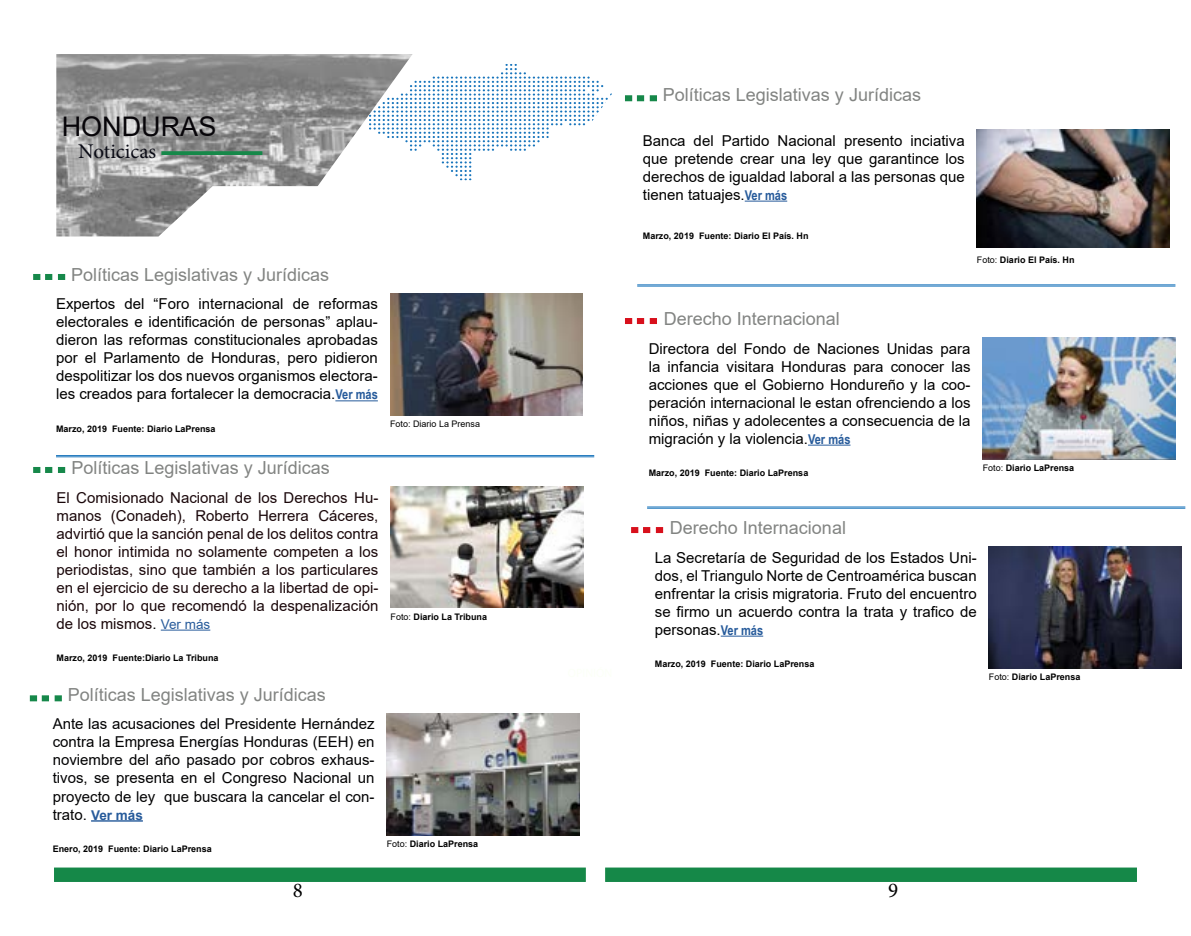
<style>
.page{position:relative;width:1191px;height:936px;background:#fff}
.page>*{position:absolute;margin:0;border:0;box-sizing:border-box;transform-origin:0 0}
.t1{font:27px "Arial";color:#070509}
.t2{font:21px "Minion Pro";color:#0a0b15}
.t3{font:21px "Minion Pro";color:#000}
.t4{font:18px "Arial";color:#828482}
.t5{font:15px/18px "Arial";color:#000;text-align:justify}
.t6{font:15px/18px "Arial";color:#1a070a;text-align:justify}
.t7{font:15px/18px "Arial";color:#020203;text-align:justify}
.t8{font:700 9px "Arial";color:#000}
.t9{font:9px "Arial";color:#000}
.s1{font-family:"Arial Narrow";font-weight:700;font-size:13.5px;color:#275b9b}
.s2{color:#000}
.s3{font-size:13.5px;color:#275b9b}
.s4{font-weight:400}
.s5{font-weight:700;font-size:13.5px;color:#275b9b}
</style>
<div class="page">
<img style="left:56px;top:54px;width:225px;height:182px">
<svg style="left:281px;top:54px;width:376px;height:133px"></svg>
<svg style="left:369px;top:64px;width:261px;height:116px"></svg>
<div style="left:161px;top:151px;width:101px;height:4px;border:3px solid #168849"></div>
<div style="left:54px;top:867px;width:532px;height:14px;background:#158848;border:2px solid #168849"></div>
<div style="left:605px;top:867px;width:532px;height:14px;background:#158848;border:2px solid #168849"></div>
<hr style="left:335px;top:400px;width:43px;height:1px;background:#275b9b">
<hr style="left:56px;top:455px;width:538px;height:1px;background:#1c76bc">
<hr style="left:56px;top:456px;width:538px;height:1px;background:#1c76bc">
<img style="left:390px;top:293px;width:193px;height:122px">
<hr style="left:91px;top:820px;width:52px;height:1px;background:#275b9b">
<img style="left:387px;top:713px;width:192px;height:122px">
<hr style="left:744px;top:201px;width:43px;height:1px;background:#275b9b">
<img style="left:977px;top:130px;width:192px;height:117px">
<hr style="left:637px;top:284px;width:538px;height:1px;background:#1c76bc">
<hr style="left:637px;top:286px;width:538px;height:1px;background:#1c76bc">
<hr style="left:161px;top:629px;width:49px;height:1px;background:#275b9b">
<img style="left:390px;top:486px;width:193px;height:122px">
<div style="left:33px;top:274px;width:7px;height:6px;background:#168849;border:3px solid #16884a"></div>
<div style="left:45px;top:274px;width:7px;height:6px;background:#168849;border:3px solid #16884a"></div>
<div style="left:58px;top:274px;width:7px;height:6px;background:#168849"></div>
<svg style="left:30px;top:695px;width:7px;height:6px"></svg>
<svg style="left:42px;top:695px;width:7px;height:6px"></svg>
<svg style="left:55px;top:695px;width:7px;height:6px"></svg>
<div style="left:33px;top:467px;width:7px;height:6px;background:#168849;border:3px solid #16884a"></div>
<div style="left:45px;top:467px;width:7px;height:6px;background:#168849;border:3px solid #16884a"></div>
<div style="left:58px;top:467px;width:7px;height:6px;background:#168849"></div>
<hr style="left:808px;top:444px;width:42px;height:1px;background:#275b9b">
<img style="left:982px;top:338px;width:193px;height:121px">
<div style="left:625px;top:318px;width:7px;height:6px;background:#d8101c"></div>
<div style="left:637px;top:318px;width:7px;height:6px;background:#d8101c"></div>
<div style="left:650px;top:318px;width:7px;height:6px;background:#d8101c"></div>
<hr style="left:720px;top:635px;width:43px;height:1px;background:#275b9b">
<img style="left:988px;top:546px;width:193px;height:122px">
<svg style="left:631px;top:527px;width:7px;height:6px"></svg>
<div style="left:643px;top:527px;width:7px;height:6px;background:#d8101c"></div>
<div style="left:656px;top:527px;width:7px;height:6px;background:#d8101c"></div>
<hr style="left:647px;top:506px;width:538px;height:1px;background:#1c76bc">
<hr style="left:647px;top:508px;width:538px;height:1px;background:#1c76bc">
<svg style="left:625px;top:95px;width:7px;height:6px"></svg>
<svg style="left:637px;top:95px;width:7px;height:6px"></svg>
<svg style="left:650px;top:95px;width:7px;height:6px"></svg>
<h1 class="t1" style="left:62px;top:108px;width:156px">HONDURAS</h1>
<h2 class="t2" style="left:78px;top:137px;width:80px">Noticicas</h2>
<p class="t4" style="left:71px;top:262px;width:260px">Políticas Legislativas y Jurídicas</p>
<p class="t5" style="left:56px;top:295px;width:323px">Expertos del “Foro internacional de reformas electorales e identificación de personas” aplau&shy;dieron las reformas constitucionales aprobadas por el Parlamento de Honduras, pero pidieron despolitizar los dos nuevos organismos electora&shy;les creados para fortalecer la democracia.<span class="s1">Ver más</span></p>
<p class="t8" style="left:56px;top:422px;width:161px">Marzo, 2019 Fuente: Diario LaPrensa</p>
<p class="t9" style="left:390px;top:417px;width:92px">Foto: Diario La Prensa</p>
<p class="t4" style="left:72px;top:455px;width:260px">Políticas Legislativas y Jurídicas</p>
<p class="t6" style="left:57px;top:488px;width:323px">El Comisionado Nacional de los Derechos Hu&shy;manos (Conadeh), Roberto Herrera Cáceres, advirtió que la sanción penal de los delitos contra el honor intimida no solamente competen a los periodistas, sino que también a los particulares en el ejercicio de su derecho a la libertad de opi&shy;nión, por lo que recomendó la despenalización de los mismos<span class="s2">.</span> <span class="s3">Ver más</span></p>
<p class="t8" style="left:57px;top:651px;width:164px">Marzo, 2019 Fuente:Diario La Tribuna</p>
<p class="t8" style="left:390px;top:610px;width:98px"><span class="s4">Foto:</span> Diario La Tribuna</p>
<p class="t4" style="left:68px;top:682px;width:260px">Políticas Legislativas y Jurídicas</p>
<p class="t7" style="left:53px;top:715px;width:323px">Ante las acusaciones del Presidente Hernández contra la Empresa Energías Honduras (EEH) en noviembre del año pasado por cobros exhaus&shy;tivos, se presenta en el Congreso Nacional un proyecto de ley que buscara la cancelar el con&shy;trato. <span class="s5">Ver más</span></p>
<p class="t8" style="left:53px;top:842px;width:161px">Enero, 2019 Fuente: Diario LaPrensa</p>
<p class="t8" style="left:387px;top:837px;width:93px"><span class="s4">Foto:</span> Diario LaPrensa</p>
<p class="t4" style="left:663px;top:82px;width:260px">Políticas Legislativas y Jurídicas</p>
<p class="t5" style="left:643px;top:131px;width:323px">Banca del Partido Nacional presento inciativa que pretende crear una ley que garantince los derechos de igualdad laboral a las personas que tienen tatuajes.<span class="s1">Ver más</span></p>
<p class="t8" style="left:643px;top:230px;width:167px">Marzo, 2019 Fuente: Diario El País. Hn</p>
<p class="t8" style="left:977px;top:253px;width:99px"><span class="s4">Foto:</span> Diario El País. Hn</p>
<p class="t4" style="left:663px;top:307px;width:178px">Derecho Internacional</p>
<p class="t5" style="left:648px;top:339px;width:323px">Directora del Fondo de Naciones Unidas para la infancia visitara Honduras para conocer las acciones que el Gobierno Hondureño y la coo&shy;peración internacional le estan ofrenciendo a los niños, niñas y adolecentes a consecuencia de la migración y la violencia.<span class="s1">Ver más</span></p>
<p class="t8" style="left:648px;top:466px;width:161px">Marzo, 2019 Fuente: Diario LaPrensa</p>
<p class="t8" style="left:982px;top:461px;width:93px"><span class="s4">Foto:</span> Diario LaPrensa</p>
<p class="t4" style="left:670px;top:515px;width:178px">Derecho Internacional</p>
<p class="t5" style="left:655px;top:548px;width:323px">La Secretaría de Seguridad de los Estados Uni&shy;dos, el Triangulo Norte de Centroamérica buscan enfrentar la crisis migratoria. Fruto del encuentro se firmo un acuerdo contra la trata y trafico de personas.<span class="s1">Ver más</span></p>
<p class="t8" style="left:655px;top:657px;width:161px">Marzo, 2019 Fuente: Diario LaPrensa</p>
<p class="t8" style="left:988px;top:670px;width:93px"><span class="s4">Foto:</span> Diario LaPrensa</p>
<h2 class="t3" style="left:293px;top:876px;width:12px">8</h2>
<h2 class="t3" style="left:888px;top:876px;width:12px">9</h2>
</div>
